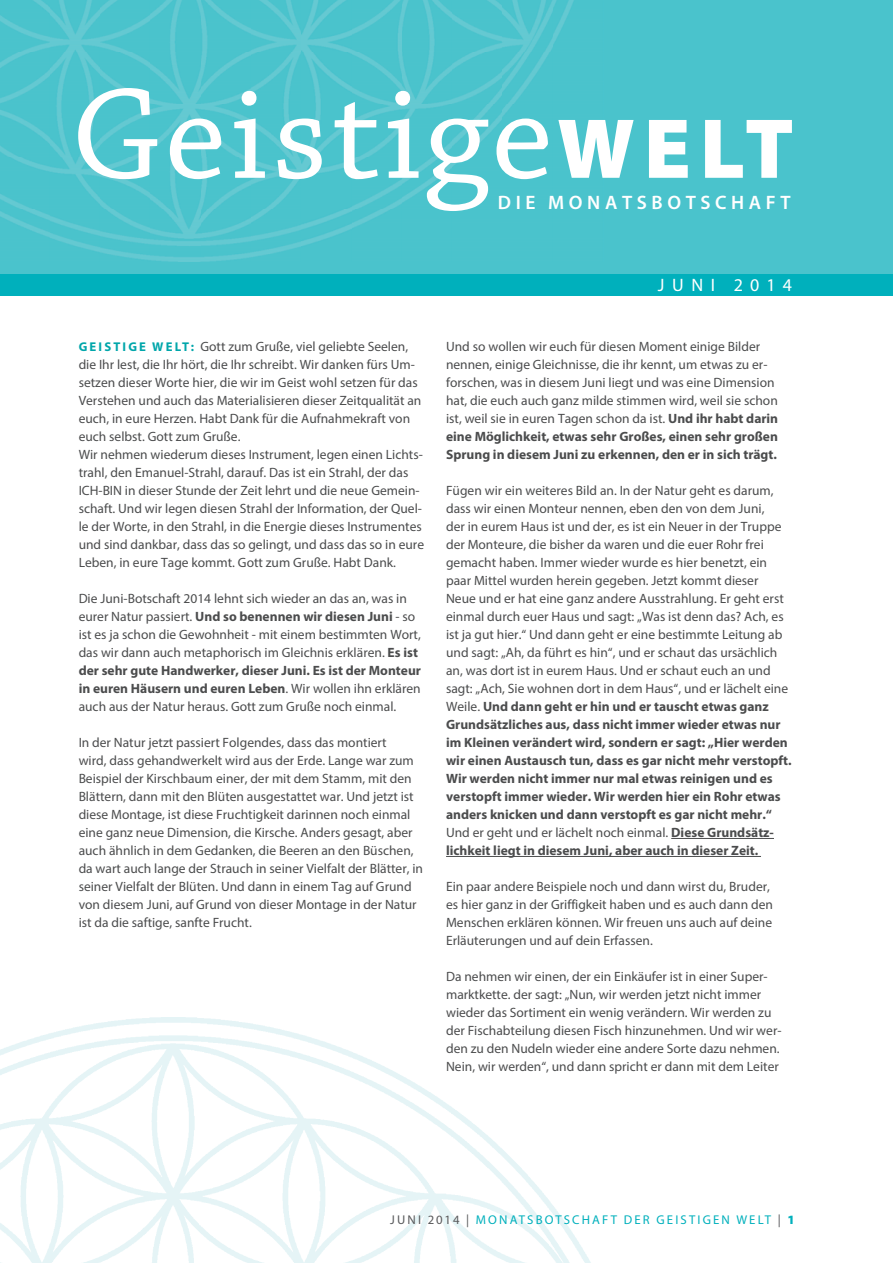
<style>
.page{position:relative;width:893px;height:1263px;background:#fff}
.page>*{position:absolute;margin:0;border:0;box-sizing:border-box;transform-origin:0 0}
.t1{font:135.6px "Chaparral Pro Capt";letter-spacing:.02em;color:#fff}
.t2{font:600 19.5px "Myriad Pro";letter-spacing:.235em;color:#fff}
.t3{font:18px "Myriad Pro";letter-spacing:.41em;color:#fff}
.t4{font:13.5px/18px "Myriad Pro";color:#4b4c4d}
.t5{font:12.75px "Myriad Pro";letter-spacing:.17em;color:#00b0bc}
.s1{font-family:"Myriad Pro";font-weight:900;font-size:85.8px}
.s2{font-weight:700;font-size:12.75px;color:#00a6aa}
.s3{font-weight:700}
.s4{color:#57585a}
.s5{font-weight:900}
</style>
<div class="page">
<img style="left:0;top:1017px;width:591px;height:246px">
<div style="left:0;top:0;width:893px;height:285px;background:#4ac3cc"></div>
<div style="left:0;top:274px;width:893px;height:22px;background:#00b0bc"></div>
<img style="left:0;top:0;width:574px;height:262px">
<hr style="left:671px;top:838px;width:103px;height:1px;background:#4b4c4d">
<hr style="left:446px;top:856px;width:315px;height:1px;background:#4b4c4d">
<h1 class="t1" style="left:71px;top:58px;width:724px">Geistige<span class="s1">WELT</span></h1>
<h2 class="t2" style="left:498px;top:190px;width:294px">DIE MONATSBOTSCHAFT</h2>
<p class="t4" style="left:79px;top:337px;width:347px"><span class="s2">G E I S T I G E W E LT:</span> Gott zum Gruße, viel geliebte Seelen, die Ihr lest, die Ihr hört, die Ihr schreibt. Wir danken fürs Um&shy;setzen dieser Worte hier, die wir im Geist wohl setzen für das Verstehen und auch das Materialisieren dieser Zeitqualität an euch, in eure Herzen. Habt Dank für die Aufnahmekraft von euch selbst. Gott zum Gruße.<br>Wir nehmen wiederum dieses Instrument, legen einen Lichts&shy;trahl, den Emanuel-Strahl, darauf. Das ist ein Strahl, der das ICH-BIN in dieser Stunde der Zeit lehrt und die neue Gemein&shy;schaft. Und wir legen diesen Strahl der Information, der Quel&shy;le der Worte, in den Strahl, in die Energie dieses Instrumentes und sind dankbar, dass das so gelingt, und dass das so in eure Leben, in eure Tage kommt. Gott zum Gruße. Habt Dank.</p>
<p class="t4" style="left:79px;top:589px;width:344px">Die Juni-Botschaft 2014 lehnt sich wieder an das an, was in eurer Natur passiert. <span class="s3">Und so benennen wir diesen Juni</span> - so ist es ja schon die Gewohnheit - mit einem bestimmten Wort, das wir dann auch metaphorisch im Gleichnis erklären. <span class="s3">Es ist der sehr gute Handwerker, dieser Juni. Es ist der Monteur in euren Häusern und euren Leben</span>. Wir wollen ihn erklären auch aus der Natur heraus. Gott zum Gruße noch einmal.</p>
<p class="t4" style="left:79px;top:733px;width:346px">In der Natur jetzt passiert Folgendes, dass das montiert<br>wird, dass gehandwerkelt wird aus der Erde. Lange war zum Beispiel der Kirschbaum einer, der mit dem Stamm, mit den Blättern, dann mit den Blüten ausgestattet war. Und jetzt ist diese Montage, ist diese Fruchtigkeit darinnen noch einmal eine ganz neue Dimension, die Kirsche. Anders gesagt, aber auch ähnlich in dem Gedanken, die Beeren an den Büschen, da wart auch lange der Strauch in seiner Vielfalt der Blätter, in seiner Vielfalt der Blüten. Und dann in einem Tag auf Grund von diesem Juni, auf Grund von dieser Montage in der Natur ist da die saftige, sanfte Frucht.</p>
<h3 class="t3" style="left:658px;top:274px;width:136px">JUNI 2014</h3>
<p class="t4" style="left:446px;top:337px;width:334px">Und so wollen wir euch für diesen Moment einige Bilder nennen, einige Gleichnisse, die ihr kennt, um etwas zu er&shy;forschen, was in diesem Juni liegt und was eine Dimension hat, die euch auch ganz milde stimmen wird, weil sie schon ist, weil sie in euren Tagen schon da ist. <span class="s3">Und ihr habt darin eine Möglichkeit, etwas sehr Großes, einen sehr großen Sprung in diesem Juni zu erkennen, den er in sich trägt.</span></p>
<p class="t4" style="left:446px;top:481px;width:347px">Fügen wir ein weiteres Bild an. In der Natur geht es darum, dass wir einen Monteur nennen, eben den von dem Juni,<br>der in eurem Haus ist und der, es ist ein Neuer in der Truppe der Monteure, die bisher da waren und die euer Rohr frei gemacht haben. Immer wieder wurde es hier benetzt, ein paar Mittel wurden herein gegeben. Jetzt kommt dieser Neue und er hat eine ganz andere Ausstrahlung. Er geht erst einmal durch euer Haus und sagt: „Was ist denn das? Ach, es ist ja gut hier.“ Und dann geht er eine bestimmte Leitung ab und sagt: „Ah, da führt es hin“, und er schaut das ursächlich an, was dort ist in eurem Haus. Und er schaut euch an und sagt: „Ach, Sie wohnen dort in dem Haus“, und er lächelt eine Weile. <span class="s3">Und dann geht er hin und er tauscht etwas ganz Grundsätzliches aus, dass nicht immer wieder etwas nur im Kleinen verändert wird, sondern er sagt: „Hier werden wir einen Austausch tun, dass es gar nicht mehr verstopft.<br>Wir werden nicht immer nur mal etwas reinigen und es verstopft immer wieder. Wir werden hier ein Rohr etwas anders knicken und dann verstopft es gar nicht mehr.“ </span>Und er geht und er lächelt noch einmal. <span class="s3">Diese Grundsätz&shy;lichkeit liegt in diesem Juni, aber auch in dieser Zeit.</span></p>
<p class="t4" style="left:446px;top:877px;width:328px">Ein paar andere Beispiele noch und dann wirst du, Bruder, es hier ganz in der Griffigkeit haben und es auch dann den Menschen erklären können. Wir freuen uns auch auf deine Erläuterungen und auf dein Erfassen.</p>
<p class="t4" style="left:446px;top:967px;width:337px">Da nehmen wir einen, der ein Einkäufer ist in einer Super&shy;marktkette. der sagt: „Nun, wir werden jetzt nicht immer wieder das Sortiment ein wenig verändern. Wir werden zu der Fischabteilung diesen Fisch hinzunehmen. Und wir wer&shy;den zu den Nudeln wieder eine andere Sorte dazu nehmen.<br>Nein, wir werden“, und dann spricht er dann mit dem Leiter</p>
<p class="t5" style="left:390px;top:1212px;width:406px"><span class="s4">JUNI 2014 |</span> MONATSBOTSCHAFT DER GEISTIGEN WELT <span class="s4">|</span> <span class="s5">1</span></p>
</div>
